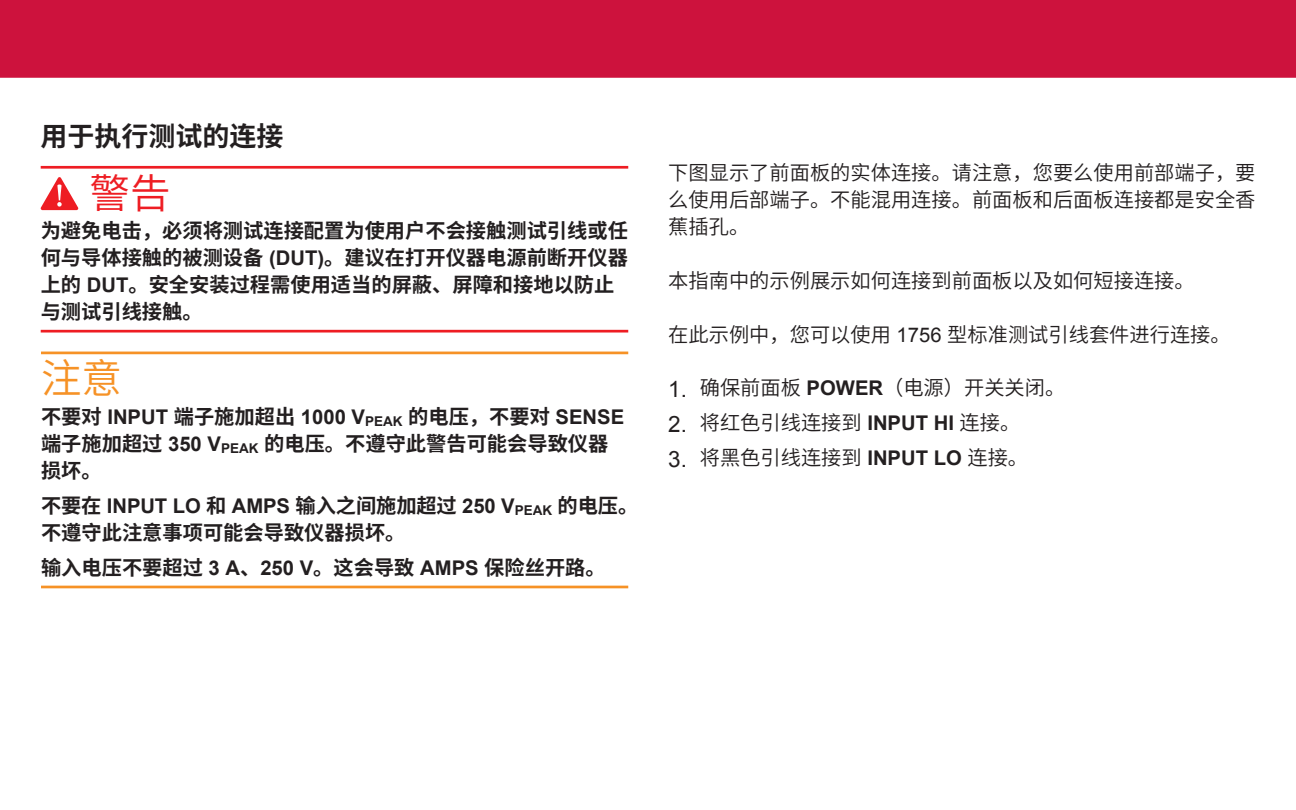
<style>
.page{position:relative;width:1296px;height:810px;background:#fff}
.page>*{position:absolute;margin:0;border:0;box-sizing:border-box;transform-origin:0 0}
.t1{font:40.5px "Source Han Sans CN";color:#f69226}
.t2{font:40.5px "Source Han Sans CN";color:#ee1d23}
.t3{font:700 27px "Source Han Sans CN";color:#231f20}
.t4{font:700 20.25px/27px "Source Han Sans CN";color:#231f20}
.t5{font:20.25px/27px "Source Han Sans CN";color:#231f20;text-align:justify}
.s1{font-family:"Arial"}
.s2{font-family:"Arial";font-size:22.5px}
.s3{font-family:"Arial";font-weight:700}
</style>
<div class="page">
<div style="left:0;top:0;width:1296px;height:78px;background:#cd123d"></div>
<hr style="left:41px;top:352px;width:587px;height:2px;background:#f69226">
<hr style="left:41px;top:586px;width:587px;height:2px;background:#f69226">
<hr style="left:41px;top:166px;width:587px;height:3px;background:#ee1d23">
<hr style="left:41px;top:330px;width:587px;height:3px;background:#ee1d23">
<svg style="left:41px;top:177px;width:37px;height:33px"></svg>
<h2 class="t3" style="left:40px;top:121px;width:244px">用于执行测试的连接</h2>
<h1 class="t2" style="left:90px;top:170px;width:82px">警告</h1>
<p class="t4" style="left:41px;top:218px;width:589px">为避免电击，必须将测试连接配置为使用户不会接触测试引线或任何与导体接触的被测设备 <span class="s1">(DUT)</span>。建议在打开仪器电源前断开仪器上的 <span class="s1">DUT</span>。安全安装过程需使用适当的屏蔽、屏障和接地以防止与测试引线接触。</p>
<h1 class="t1" style="left:41px;top:355px;width:82px">注意</h1>
<p class="t4" style="left:41px;top:403px;width:585px">不要对 <span class="s1">INPUT</span> 端子施加超出 <span class="s1">1000 V</span><sub>PEAK</sub> 的电压，不要对 <span class="s1">SENSE</span>端子施加超过 <span class="s1">350 V</span><sub>PEAK</sub> 的电压。不遵守此警告可能会导致仪器损坏。</p>
<p class="t4" style="left:41px;top:493px;width:599px">不要在 <span class="s1">INPUT LO</span> 和 <span class="s1">AMPS</span> 输入之间施加超过 <span class="s1">250 V</span><sub>PEAK</sub> 的电压。不遵守此注意事项可能会导致仪器损坏。</p>
<p class="t4" style="left:41px;top:555px;width:566px">输入电压不要超过 <span class="s1">3 A</span>、<span class="s1">250 V</span>。这会导致 <span class="s1">AMPS</span> 保险丝开路。</p>
<p class="t5" style="left:668px;top:159px;width:589px">下图显示了前面板的实体连接。请注意，您要么使用前部端子，要么使用后部端子。不能混用连接。前面板和后面板连接都是安全香蕉插孔。</p>
<p class="t5" style="left:668px;top:267px;width:528px">本指南中的示例展示如何连接到前面板以及如何短接连接。</p>
<p class="t5" style="left:668px;top:321px;width:564px">在此示例中，您可以使用 <span class="s1">1756</span> 型标准测试引线套件进行连接。</p>
<p class="t5" style="left:668px;top:374px;width:399px"><span class="s2">1.</span> 确保前面板 <span class="s3">POWER</span>（电源）开关关闭。</p>
<p class="t5" style="left:668px;top:409px;width:354px"><span class="s2">2.</span> 将红色引线连接到 <span class="s3">INPUT HI</span> 连接。</p>
<p class="t5" style="left:668px;top:444px;width:361px"><span class="s2">3.</span> 将黑色引线连接到 <span class="s3">INPUT LO</span> 连接。</p>
</div>
